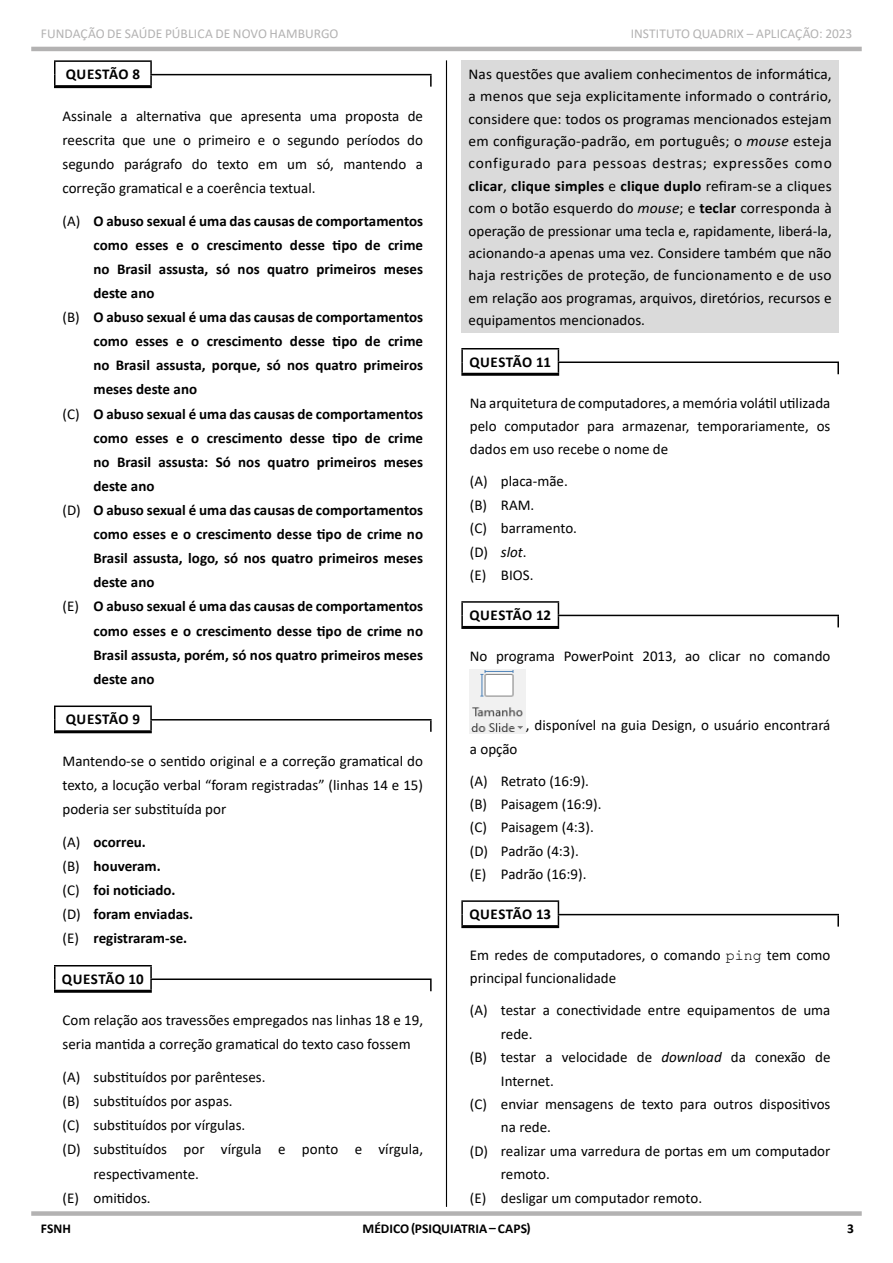
<style>
.page{position:relative;width:893px;height:1263px;background:#fff}
.page>*{position:absolute;margin:0;border:0;box-sizing:border-box;transform-origin:0 0}
.t1{font:15px/22.4px "Calibri";color:#000}
.t2{font:700 15px/24.2px "Calibri";color:#000}
.t3{font:700 15px "Calibri";letter-spacing:.03em;color:#000}
.t4{font:13.5px "Calibri";color:#b3b2b2}
.t5{font:700 13.5px "Calibri";color:#000}
.s1{font-weight:400}
.s2{font-style:italic}
.s3{font-weight:700}
.s4{font-family:"Courier New"}
</style>
<div class="page">
<hr style="left:31px;top:47px;width:831px;height:4px;background:#b3b2b2">
<hr style="left:446px;top:60px;width:1px;height:1147px;background:#000">
<div style="left:31px;top:1211px;width:831px;height:5px;background:#b3b2b2"></div>
<hr style="left:54px;top:85px;width:98px;height:3px;background:#000">
<hr style="left:54px;top:60px;width:98px;height:2px;background:#000">
<svg style="left:54px;top:62px;width:2px;height:23px"></svg>
<svg style="left:150px;top:62px;width:2px;height:23px"></svg>
<svg style="left:430px;top:73px;width:2px;height:14px"></svg>
<hr style="left:150px;top:74px;width:282px;height:1px;background:#000">
<hr style="left:54px;top:730px;width:98px;height:3px;background:#000">
<hr style="left:54px;top:705px;width:98px;height:2px;background:#000">
<svg style="left:54px;top:707px;width:2px;height:23px"></svg>
<svg style="left:150px;top:707px;width:2px;height:23px"></svg>
<svg style="left:430px;top:720px;width:2px;height:12px"></svg>
<hr style="left:150px;top:719px;width:282px;height:1px;background:#000">
<hr style="left:54px;top:990px;width:98px;height:3px;background:#000">
<hr style="left:54px;top:965px;width:98px;height:1px;background:#000">
<svg style="left:54px;top:966px;width:2px;height:24px"></svg>
<svg style="left:150px;top:966px;width:2px;height:24px"></svg>
<svg style="left:430px;top:980px;width:2px;height:11px"></svg>
<hr style="left:150px;top:978px;width:282px;height:2px;background:#000">
<hr style="left:461px;top:373px;width:98px;height:3px;background:#000">
<hr style="left:461px;top:348px;width:98px;height:1px;background:#000">
<svg style="left:461px;top:349px;width:2px;height:24px"></svg>
<svg style="left:558px;top:349px;width:1px;height:24px"></svg>
<svg style="left:837px;top:363px;width:2px;height:11px"></svg>
<hr style="left:558px;top:361px;width:281px;height:2px;background:#000">
<hr style="left:461px;top:626px;width:98px;height:3px;background:#000">
<hr style="left:461px;top:601px;width:98px;height:2px;background:#000">
<svg style="left:461px;top:603px;width:2px;height:23px"></svg>
<svg style="left:558px;top:603px;width:1px;height:23px"></svg>
<svg style="left:837px;top:614px;width:2px;height:13px"></svg>
<hr style="left:558px;top:615px;width:281px;height:1px;background:#000">
<img style="left:470px;top:669px;width:56px;height:64px">
<hr style="left:461px;top:925px;width:98px;height:3px;background:#000">
<hr style="left:461px;top:900px;width:98px;height:2px;background:#000">
<svg style="left:461px;top:902px;width:2px;height:23px"></svg>
<svg style="left:558px;top:902px;width:1px;height:23px"></svg>
<svg style="left:837px;top:913px;width:2px;height:14px"></svg>
<hr style="left:558px;top:914px;width:281px;height:1px;background:#000">
<div style="left:461px;top:60px;width:378px;height:272px;background:#dadada"></div>
<p class="t4" style="left:41px;top:24px;width:299px">FUNDAÇÃO DE SAÚDE PÚBLICA DE NOVO HAMBURGO</p>
<p class="t4" style="left:631px;top:24px;width:223px">INSTITUTO QUADRIX – APLICAÇÃO: 2023</p>
<p class="t3" style="left:66px;top:64px;width:76px">QUESTÃO 8</p>
<p class="t1" style="left:63px;top:104px;width:362px;line-height:24.2px;text-align:justify">Assinale a alternativa que apresenta uma proposta de reescrita que une o primeiro e o segundo períodos do segundo parágrafo do texto em um só, mantendo a correção gramatical e a coerência textual.</p>
<p class="t2" style="left:63px;top:209px;width:362px"><span class="s1">(A)</span> O abuso sexual é uma das causas de comportamentos</p>
<p class="t2" style="left:94px;top:234px;width:331px">como esses e o crescimento desse tipo de crime</p>
<p class="t2" style="left:94px;top:258px;width:331px">no Brasil assusta, só nos quatro primeiros meses</p>
<p class="t2" style="left:94px;top:282px;width:62px">deste ano</p>
<p class="t2" style="left:63px;top:306px;width:362px"><span class="s1">(B)</span> O abuso sexual é uma das causas de comportamentos</p>
<p class="t2" style="left:94px;top:330px;width:331px">como esses e o crescimento desse tipo de crime</p>
<p class="t2" style="left:94px;top:354px;width:331px">no Brasil assusta, porque, só nos quatro primeiros</p>
<p class="t2" style="left:94px;top:378px;width:105px">meses deste ano</p>
<p class="t2" style="left:63px;top:402px;width:362px"><span class="s1">(C)</span> O abuso sexual é uma das causas de comportamentos</p>
<p class="t2" style="left:94px;top:426px;width:331px">como esses e o crescimento desse tipo de crime</p>
<p class="t2" style="left:94px;top:451px;width:331px">no Brasil assusta: Só nos quatro primeiros meses</p>
<p class="t2" style="left:94px;top:475px;width:62px">deste ano</p>
<p class="t2" style="left:63px;top:499px;width:362px"><span class="s1">(D)</span> O abuso sexual é uma das causas de comportamentos</p>
<p class="t2" style="left:94px;top:523px;width:331px">como esses e o crescimento desse tipo de crime no</p>
<p class="t2" style="left:94px;top:547px;width:331px">Brasil assusta, logo, só nos quatro primeiros meses</p>
<p class="t2" style="left:94px;top:571px;width:62px">deste ano</p>
<p class="t2" style="left:63px;top:595px;width:362px"><span class="s1">(E)</span> O abuso sexual é uma das causas de comportamentos</p>
<p class="t2" style="left:94px;top:619px;width:331px">como esses e o crescimento desse tipo de crime no</p>
<p class="t2" style="left:94px;top:643px;width:331px">Brasil assusta, porém, só nos quatro primeiros meses</p>
<p class="t2" style="left:94px;top:667px;width:62px">deste ano</p>
<p class="t3" style="left:66px;top:709px;width:76px">QUESTÃO 9</p>
<p class="t1" style="left:63px;top:749px;width:362px;line-height:24.2px;text-align:justify">Mantendo‑se o sentido original e a correção gramatical do texto, a locução verbal “foram registradas” (linhas 14 e 15) poderia ser substituída por</p>
<p class="t2" style="left:63px;top:830px;width:132px"><span class="s1">(A)</span> ocorreu.<br><span class="s1">(B)</span> houveram.<br><span class="s1">(C)</span> foi noticiado. <span class="s1">(D)</span> foram enviadas. <span class="s1">(E)</span> registraram‑se.</p>
<p class="t3" style="left:62px;top:968px;width:83px">QUESTÃO 10</p>
<p class="t1" style="left:63px;top:1009px;width:362px;line-height:24.2px">Com relação aos travessões empregados nas linhas 18 e 19, seria mantida a correção gramatical do texto caso fossem</p>
<p class="t1" style="left:63px;top:1066px;width:205px">(A) substituídos por parênteses.</p>
<p class="t1" style="left:63px;top:1091px;width:172px">(B) substituídos por aspas.</p>
<p class="t1" style="left:63px;top:1115px;width:184px">(C) substituídos por vírgulas.</p>
<p class="t1" style="left:63px;top:1139px;width:362px">(D) substituídos por vírgula e ponto e vírgula,</p>
<p class="t1" style="left:94px;top:1163px;width:107px">respectivamente.</p>
<p class="t1" style="left:63px;top:1187px;width:90px">(E) omitidos.</p>
<p class="t1" style="left:469px;top:63px;width:365px;text-align:justify">Nas questões que avaliem conhecimentos de informática, a menos que seja explicitamente informado o contrário, considere que: todos os programas mencionados estejam em configuração‑padrão, em português; o <span class="s2">mouse</span> esteja configurado para pessoas destras; expressões como <span class="s3">clicar</span>, <span class="s3">clique simples</span> e <span class="s3">clique duplo</span> refiram‑se a cliques com o botão esquerdo do <span class="s2">mouse</span>; e <span class="s3">teclar</span> corresponda à operação de pressionar uma tecla e, rapidamente, liberá‑la, acionando‑a apenas uma vez. Considere também que não haja restrições de proteção, de funcionamento e de uso em relação aos programas, arquivos, diretórios, recursos e equipamentos mencionados.</p>
<p class="t3" style="left:469px;top:351px;width:83px">QUESTÃO 11</p>
<p class="t1" style="left:470px;top:392px;width:362px;line-height:23.4px;text-align:justify">Na arquitetura de computadores, a memória volátil utilizada pelo computador para armazenar, temporariamente, os dados em uso recebe o nome de</p>
<p class="t1" style="left:470px;top:470px;width:109px;line-height:23.4px">(A) placa‑mãe. (B) RAM.<br>(C) barramento. (D) <span class="s2">slot</span>.<br>(E) BIOS.</p>
<p class="t3" style="left:469px;top:604px;width:83px">QUESTÃO 12</p>
<p class="t1" style="left:470px;top:645px;width:362px">No programa PowerPoint 2013, ao clicar no comando</p>
<p class="t1" style="left:526px;top:715px;width:306px">, disponível na guia Design, o usuário encontrará</p>
<p class="t1" style="left:470px;top:733px;width:121px;line-height:32px">a opção<br>(A) Retrato (16:9).</p>
<p class="t1" style="left:470px;top:793px;width:133px;line-height:23.4px">(B) Paisagem (16:9). (C) Paisagem (4:3). (D) Padrão (4:3).<br>(E) Padrão (16:9).</p>
<p class="t3" style="left:469px;top:903px;width:83px">QUESTÃO 13</p>
<p class="t1" style="left:470px;top:944px;width:362px;line-height:23.4px">Em redes de computadores, o comando <span class="s4">ping</span> tem como principal funcionalidade</p>
<p class="t1" style="left:470px;top:1000px;width:362px">(A) testar a conectividade entre equipamentos de uma</p>
<p class="t1" style="left:501px;top:1023px;width:33px">rede.</p>
<p class="t1" style="left:470px;top:1046px;width:362px">(B) testar a velocidade de <span class="s2">download</span> da conexão de</p>
<p class="t1" style="left:501px;top:1070px;width:55px">Internet.</p>
<p class="t1" style="left:470px;top:1093px;width:362px">(C) enviar mensagens de texto para outros dispositivos</p>
<p class="t1" style="left:501px;top:1117px;width:52px">na rede.</p>
<p class="t1" style="left:470px;top:1140px;width:362px">(D) realizar uma varredura de portas em um computador</p>
<p class="t1" style="left:501px;top:1163px;width:50px">remoto.</p>
<p class="t1" style="left:470px;top:1187px;width:234px">(E) desligar um computador remoto.</p>
<p class="t5" style="left:41px;top:1219px;width:32px">FSNH</p>
<p class="t5" style="left:363px;top:1219px;width:170px">MÉDICO (PSIQUIATRIA – CAPS)</p>
<p class="t5" style="left:847px;top:1219px;width:8px">3</p>
</div>
